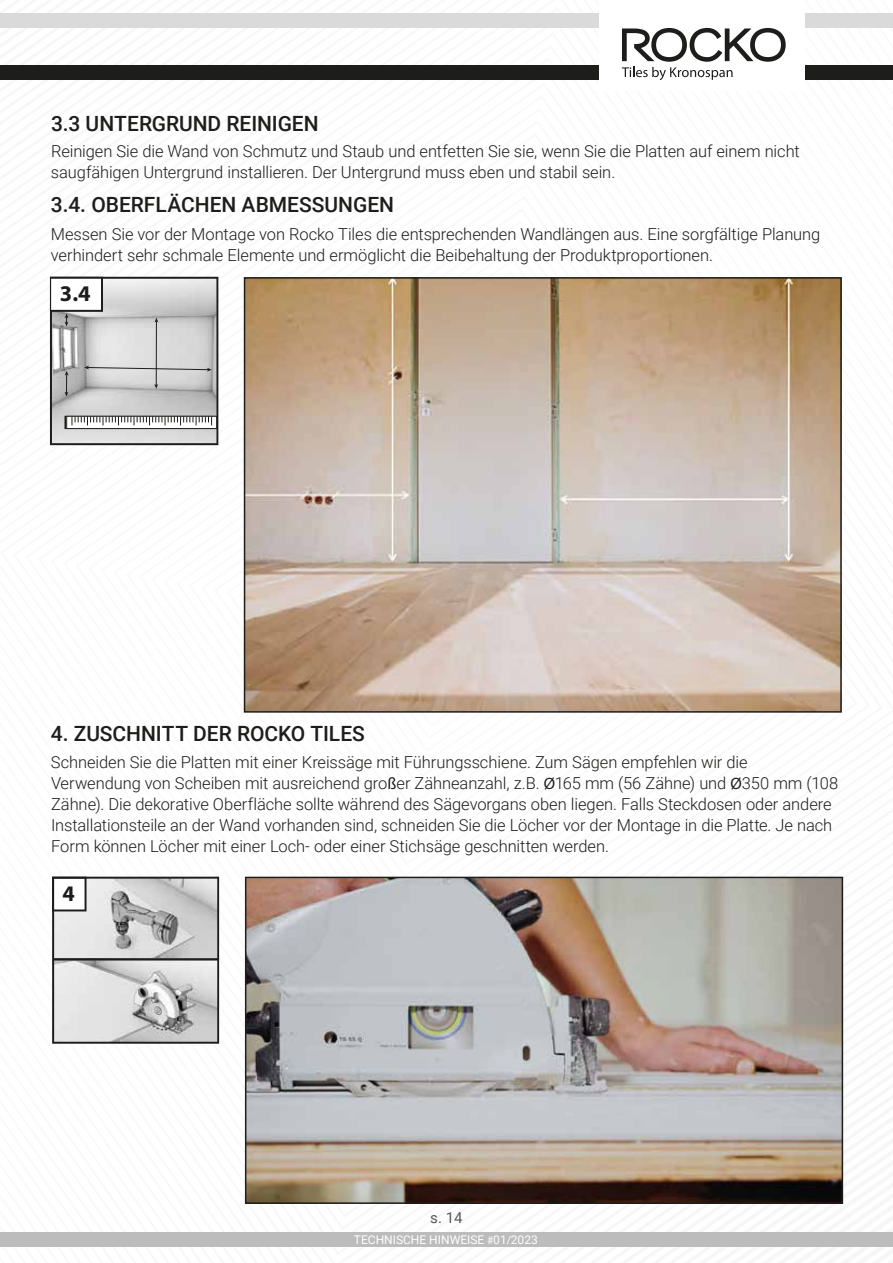
<style>
.page{position:relative;width:893px;height:1263px;background:#fff}
.page>*{position:absolute;margin:0;border:0;box-sizing:border-box;transform-origin:0 0}
.t1{font:700 22.5px "Myriad Pro";color:#1d1d1b}
.t2{font:700 22.35px "Myriad Pro";color:#1d1d1b}
.t3{font:500 21px "Roboto";color:#1d1d1b}
.t4{font:300 16.5px/21px "Roboto";letter-spacing:-.005em;color:#1d1d1b}
.t5{font:15px "Roboto";color:#575756}
.t6{font:12px "Roboto";color:#fff}
.s1{font-family:"Myriad Pro";font-weight:400}
.s2{font-family:"Myriad Pro"}
</style>
<div class="page">
<div style="left:0;top:13px;width:893px;height:15px;background:#dadada"></div>
<div style="left:0;top:65px;width:893px;height:15px;background:#1d1d1b"></div>
<div style="left:600px;top:0;width:205px;height:90px;background:#fff"></div>
<div style="left:0;top:1232px;width:893px;height:15px;background:#bcbcbc"></div>
<svg style="left:622px;top:28px;width:164px;height:52px"></svg>
<img style="left:248px;top:880px;width:592px;height:321px">
<div style="left:245px;top:877px;width:598px;height:327px;border:2px solid #1d1d1b"></div>
<img style="left:247px;top:280px;width:592px;height:430px">
<div style="left:244px;top:277px;width:598px;height:436px;border:2px solid #1d1d1b"></div>
<svg style="left:50px;top:277px;width:168px;height:168px;background:#c2c2c1"></svg>
<svg style="left:52px;top:877px;width:167px;height:167px;background:#c7c7c7"></svg>
<hr style="left:54px;top:958px;width:165px;height:2px;background:#1d1d1b">
<p class="t3" style="left:51px;top:108px;width:269px">3.3 UNTERGRUND REINIGEN</p>
<p class="t4" style="left:51px;top:140px;width:750px">Reinigen Sie die Wand von Schmutz und Staub und entfetten Sie sie, wenn Sie die Platten auf einem nicht saugfähigen Untergrund installieren. Der Untergrund muss eben und stabil sein.</p>
<p class="t3" style="left:51px;top:190px;width:345px">3.4. OBERFLÄCHEN ABMESSUNGEN</p>
<p class="t4" style="left:51px;top:223px;width:771px">Messen Sie vor der Montage von Rocko Tiles die entsprechenden Wandlängen aus. Eine sorgfältige Planung verhindert sehr schmale Elemente und ermöglicht die Beibehaltung der Produktproportionen.</p>
<h1 class="t1" style="left:60px;top:279px;width:32px">3.4</h1>
<p class="t3" style="left:51px;top:719px;width:315px">4. ZUSCHNITT DER ROCKO TILES</p>
<p class="t4" style="left:51px;top:751px;width:789px">Schneiden Sie die Platten mit einer Kreissäge mit Führungsschiene. Zum Sägen empfehlen wir die Verwendung von Scheiben mit ausreichend gro<span class="s1">ß</span>er Zähneanzahl, z.B. <span class="s1">Ø</span>165 mm (56 Zähne) und <span class="s1">Ø</span>350 mm (108<br>Zähne). Die dekorative Oberfläche sollte während des Sägevorgans oben liegen. Falls Steckdosen oder andere Installationsteile an der Wand vorhanden sind, schneiden Sie die Löcher vor der Montage in die Platte. Je nach Form können Löcher mit einer Loch- oder einer Stichsäge geschnitten werden.</p>
<h2 class="t2" style="left:62px;top:879px;width:14px">4</h2>
<p class="t5" style="left:430px;top:1207px;width:34px">s. 14</p>
<p class="t6" style="left:354px;top:1231px;width:185px">TECHNISCHE HINWEISE <span class="s2">#</span>01<span class="s2">/</span>2023</p>
</div>
